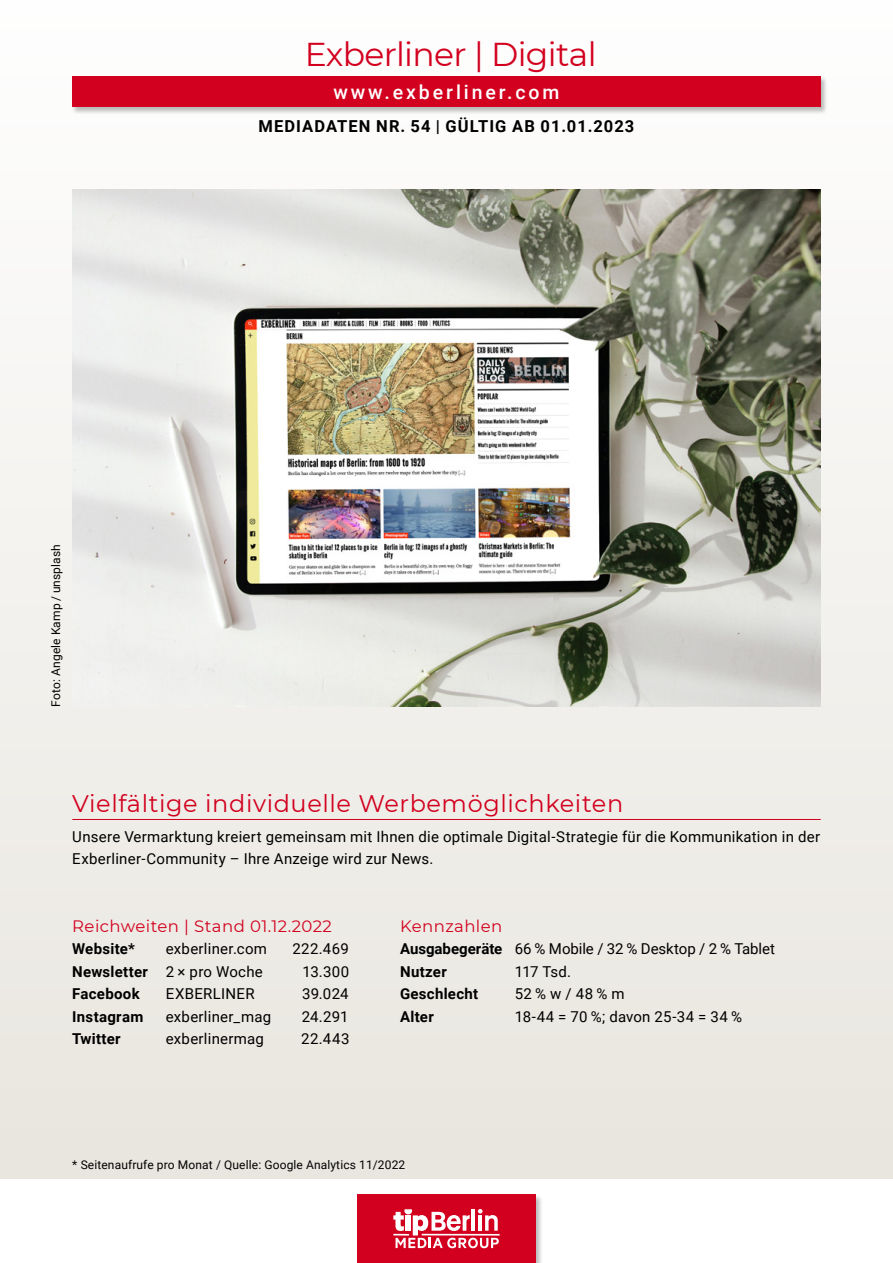
<style>
.page{position:relative;width:893px;height:1263px;background:#fff}
.page>*{position:absolute;margin:0;border:0;box-sizing:border-box;transform-origin:0 0}
.Heftname__Headline{font:33px "Montserrat";letter-spacing:-.02em;color:#d2001e}
.Überschriften_groß{font:24px "Montserrat";letter-spacing:.025em;color:#d2001e}
.Beschreibung_www-adr{font:500 19.5px "Roboto";letter-spacing:.15em;color:#fff}
.Überschriften_klein{font:16.5px "Montserrat";letter-spacing:.025em;color:#d2001e}
.t1{font:700 16.5px "Roboto";letter-spacing:.065em;color:#000}
.Texte__Grundlinienra{font:15px/22.5px "Roboto";letter-spacing:.015em;color:#000}
.Texte__Grundlinienra-2{font:700 15px "Roboto";letter-spacing:.02em;color:#000}
.Texte__Grundlinienra-3{font:15px/22.5px "Roboto";letter-spacing:-.005em;color:#000}
.Kleingedrucktes{font:12px "Roboto";letter-spacing:.01em;color:#000}
.s1{font-weight:400}
.s2{font-weight:700}
</style>
<div class="page">
<div style="left:0;top:0;width:893px;height:1179px;background:linear-gradient(to bottom,#fefefe,#e8e5df)"></div>
<div style="left:71px;top:76px;width:756px;height:39px;background:#000;opacity:.27"></div>
<div style="left:72px;top:76px;width:749px;height:31px;background:#d2001e"></div>
<div style="left:356px;top:1194px;width:187px;height:69px;background:#000;opacity:.27"></div>
<div style="left:357px;top:1195px;width:179px;height:68px;background:#d2001e"></div>
<svg style="left:393px;top:1209px;width:106px;height:39px"></svg>
<hr style="left:422px;top:1234px;width:78px;height:1px;background:#fff">
<img style="left:72px;top:189px;width:749px;height:517px">
<hr style="left:72px;top:819px;width:749px;height:1px;background:#d2001e">
<p class="Heftname__Headline" style="left:305px;top:32px;width:293px">Exberliner | Digital</p>
<p class="Beschreibung_www-adr" style="left:333px;top:79px;width:228px">www.exberliner.com</p>
<p class="t1" style="left:259px;top:114px;width:377px">MEDIADATEN NR. 54 | GÜLTIG AB 01.01.2023</p>
<p class="Kleingedrucktes" style="left:47px;top:707px;width:164px;rotate:-90deg">Foto: Angele Kamp / unsplash</p>
<p class="Überschriften_groß" style="left:72px;top:786px;width:552px">Vielfältige individuelle Werbemöglichkeiten</p>
<p class="Texte__Grundlinienra" style="left:72px;top:824px;width:749px">Unsere Vermarktung kreiert gemeinsam mit Ihnen die optimale Digital-Strategie für die Kommunikation in der<br>Exberliner-Community – Ihre Anzeige wird zur News.</p>
<p class="Überschriften_klein" style="left:72px;top:914px;width:261px">Reichweiten | Stand 01.12.2022</p>
<p class="Texte__Grundlinienra-2" style="left:72px;top:938px;width:64px">Website*</p>
<p class="Texte__Grundlinienra" style="left:166px;top:937px;width:103px">exberliner.com</p>
<p class="Texte__Grundlinienra" style="left:292px;top:937px;width:58px">222.469</p>
<p class="Texte__Grundlinienra-2" style="left:72px;top:961px;width:192px">Newsletter <span class="s1">2 × pro Woche</span></p>
<p class="Texte__Grundlinienra" style="left:303px;top:959px;width:48px">13.300</p>
<p class="Texte__Grundlinienra-2" style="left:72px;top:983px;width:69px">Facebook</p>
<p class="Texte__Grundlinienra" style="left:166px;top:982px;width:90px">EXBERLINER</p>
<p class="Texte__Grundlinienra" style="left:302px;top:982px;width:48px">39.024</p>
<p class="Texte__Grundlinienra-2" style="left:72px;top:1006px;width:73px">Instagram</p>
<p class="Texte__Grundlinienra" style="left:166px;top:1004px;width:107px">exberliner_mag</p>
<p class="Texte__Grundlinienra" style="left:302px;top:1004px;width:48px">24.291</p>
<p class="Texte__Grundlinienra-2" style="left:72px;top:1028px;width:50px">Twitter</p>
<p class="Texte__Grundlinienra" style="left:166px;top:1027px;width:100px">exberlinermag</p>
<p class="Texte__Grundlinienra" style="left:301px;top:1027px;width:50px">22.443</p>
<p class="Überschriften_klein" style="left:400px;top:914px;width:104px">Kennzahlen</p>
<p class="Texte__Grundlinienra-3" style="left:400px;top:937px;width:376px"><span class="s2">Ausgabegeräte</span> 66 % Mobile / 32 % Desktop / 2 % Tablet<br><span class="s2">Nutzer</span></p>
<p class="Texte__Grundlinienra" style="left:515px;top:959px;width:58px">117 Tsd.</p>
<p class="Texte__Grundlinienra-2" style="left:400px;top:983px;width:80px">Geschlecht</p>
<p class="Texte__Grundlinienra" style="left:515px;top:982px;width:111px">52 % w / 48 % m</p>
<p class="Texte__Grundlinienra-2" style="left:400px;top:1006px;width:35px">Alter</p>
<p class="Texte__Grundlinienra" style="left:515px;top:1004px;width:229px">18-44 = 70 %; davon 25-34 = 34 %</p>
<p class="Kleingedrucktes" style="left:72px;top:1157px;width:334px">* Seitenaufrufe pro Monat / Quelle: Google Analytics 11/2022</p>
</div>
